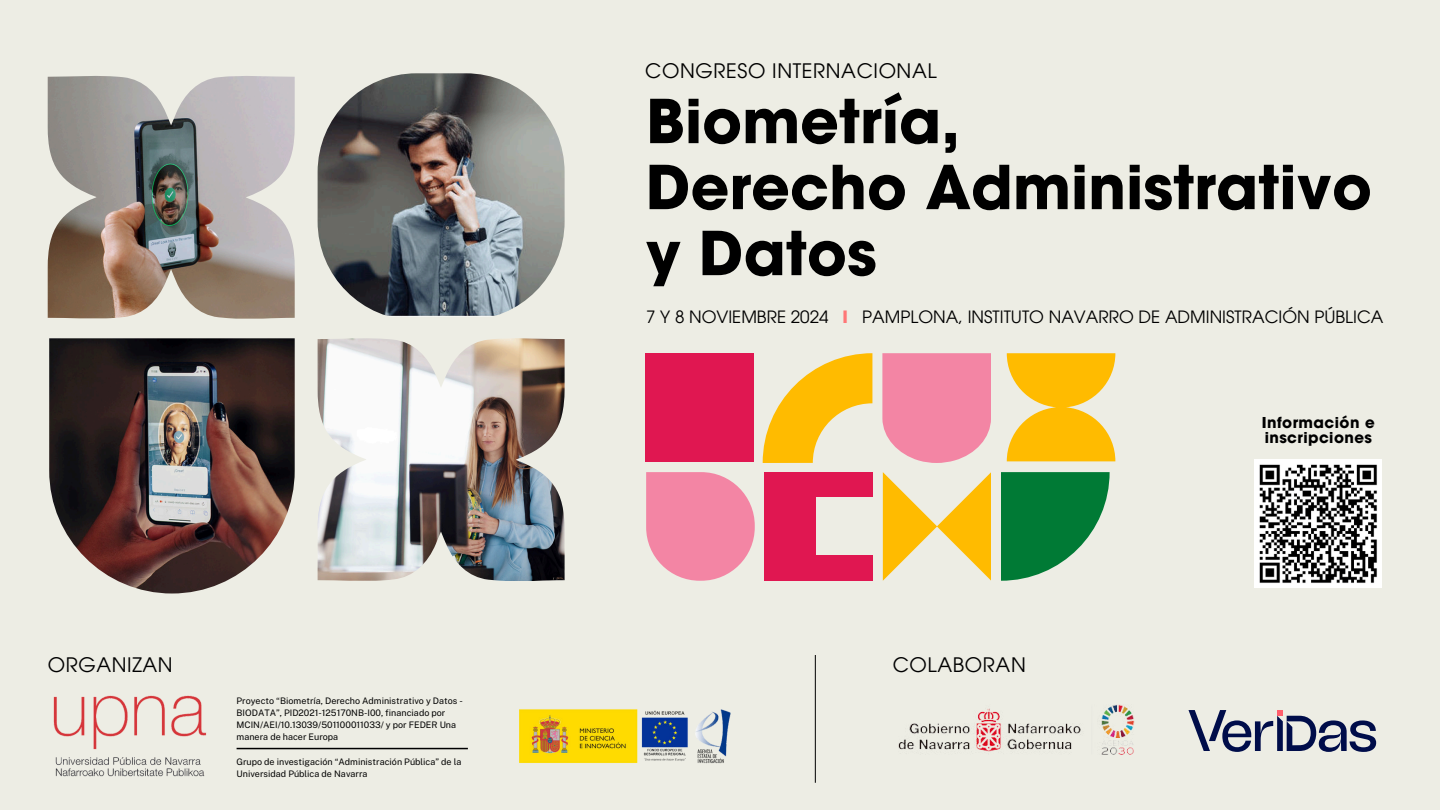
<style>
.page{position:relative;width:1440px;height:810px;background:#edede4}
.page>*{position:absolute;margin:0;border:0;box-sizing:border-box;transform-origin:0 0}
.t1{font:700 60px/66px "ITC Avant Garde Pro";color:#000}
.t2{font:20px "ITC Avant Garde Pro";letter-spacing:.03em;color:#000}
.t3{font:17px "ITC Avant Garde Pro";color:#000}
.t4{font:700 15px/15px "ITC Avant Garde Pro";letter-spacing:.03em;color:#000}
.t5{font:9px/12px "Public Sans";color:#000}
.s1{font-weight:700;color:#f77}
</style>
<div class="page">
<img style="left:48px;top:76px;width:247px;height:242px">
<img style="left:318px;top:338px;width:247px;height:243px">
<img style="left:49px;top:338px;width:246px;height:256px">
<img style="left:318px;top:73px;width:247px;height:247px;border-radius:99px">
<hr style="left:237px;top:748px;width:231px;height:1px;background:#000">
<img style="left:53px;top:695px;width:153px;height:81px">
<svg style="left:1188px;top:710px;width:188px;height:42px"></svg>
<img style="left:519px;top:709px;width:212px;height:55px">
<svg style="left:1001px;top:472px;width:109px;height:109px"></svg>
<svg style="left:1007px;top:353px;width:108px;height:108px"></svg>
<svg style="left:883px;top:472px;width:108px;height:109px"></svg>
<svg style="left:646px;top:472px;width:109px;height:109px"></svg>
<div style="left:764px;top:472px;width:109px;height:109px;background:#e01751"></div>
<div style="left:645px;top:353px;width:108px;height:108px;background:#e01751"></div>
<div style="left:816px;top:498px;width:58px;height:57px;background:#edede4"></div>
<svg style="left:763px;top:353px;width:109px;height:110px"></svg>
<svg style="left:882px;top:353px;width:109px;height:110px;background:#f28ea9"></svg>
<img style="left:899px;top:705px;width:236px;height:50px">
<hr style="left:815px;top:655px;width:1px;height:128px;background:#000">
<img style="left:1254px;top:460px;width:128px;height:127px">
<h2 class="t2" style="left:645px;top:59px;width:293px">CONGRESO INTERNACIONAL</h2>
<h1 class="t1" style="left:646px;top:87px;width:727px">Biometría,<br>Derecho Administrativo y Datos</h1>
<h3 class="t3" style="left:646px;top:306px;width:739px">7 Y 8 NOVIEMBRE 2024 <span class="s1">I</span> PAMPLONA, INSTITUTO NAVARRO DE ADMINISTRACIÓN PÚBLICA</h3>
<h2 class="t2" style="left:48px;top:652px;width:127px">ORGANIZAN</h2>
<h2 class="t2" style="left:893px;top:652px;width:135px">COLABORAN</h2>
<p class="t5" style="left:237px;top:694px;width:228px">Proyecto “Biometría, Derecho Administrativo y Datos - BIODATA”, PID2021-125170NB-I00, financiado por MCIN/AEI/10.13039/501100011033/ y por FEDER Una manera de hacer Europa</p>
<p class="t5" style="left:237px;top:755px;width:226px">Grupo de investigación “Administración Pública” de la<br>Universidad Pública de Navarra</p>
<h3 class="t4" style="left:1262px;top:415px;width:114px">Información e inscripciones</h3>
</div>
